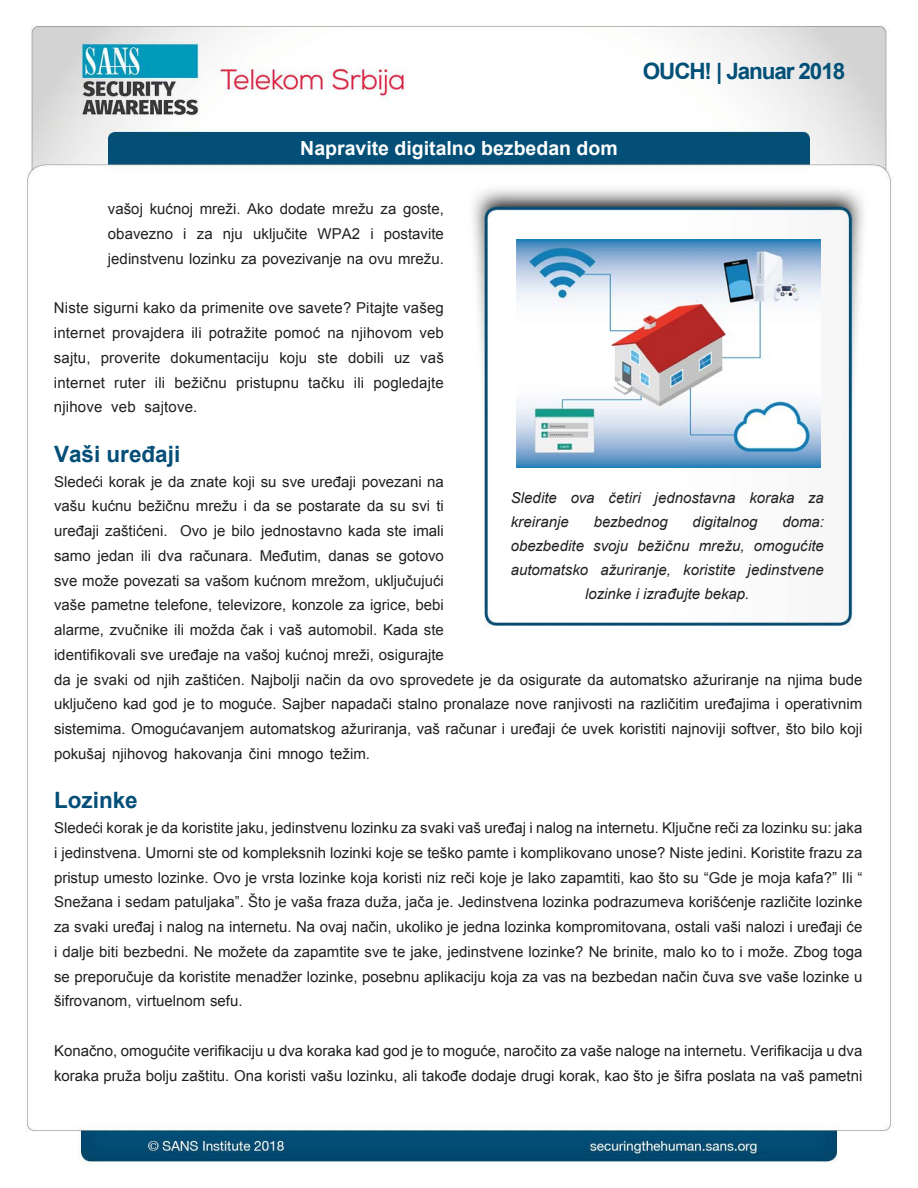
<style>
.page{position:relative;width:918px;height:1188px;background:#fff}
.page>*{position:absolute;margin:0;border:0;box-sizing:border-box;transform-origin:0 0}
.MainText{font:700 22.5px "Arial";color:#024e77}
.t1{font:700 22.5px "Arial";letter-spacing:-.05em;color:#004f77}
.t2{font:700 19.5px "Arial";color:#fff}
.MainText-2{font:15px/24.8px "Arial";color:#231f20}
.t3{font:italic 15px/24px "Arial";letter-spacing:.005em;color:#231f20}
</style>
<div class="page">
<img style="left:26px;top:25px;width:865px;height:1139px">
<img style="left:516px;top:239px;width:304px;height:228px">
<h2 class="t2" style="left:300px;top:136px;width:319px">Napravite digitalno bezbedan dom</h2>
<p class="MainText-2" style="left:108px;top:197px;width:337px;text-align:right">vašoj kućnoj mreži. Ako dodate mrežu za goste, postavite</p>
<p class="MainText-2" style="left:253px;top:222px;width:56px">uključite</p>
<p class="MainText-2" style="left:318px;top:222px;width:44px">WPA2</p>
<p class="MainText-2" style="left:108px;top:222px;width:337px">obavezno<br>jedinstvenu lozinku za povezivanje na ovu mrežu.</p>
<p class="MainText-2" style="left:54px;top:296px;width:391px;text-align:right">Niste sigurni kako da primenite ove savete? Pitajte vašeg veb</p>
<p class="MainText-2" style="left:183px;top:222px;width:5px">i</p>
<p class="MainText-2" style="left:223px;top:222px;width:22px">nju</p>
<p class="MainText-2" style="left:370px;top:222px;width:5px">i</p>
<p class="MainText-2" style="left:197px;top:222px;width:17px">za</p>
<p class="MainText-2" style="left:209px;top:321px;width:60px">potražite</p>
<p class="MainText-2" style="left:275px;top:321px;width:47px">pomoć</p>
<p class="MainText-2" style="left:54px;top:321px;width:53px">internet</p>
<p class="MainText-2" style="left:112px;top:321px;width:74px">provajdera</p>
<p class="MainText-2" style="left:191px;top:321px;width:12px">ili</p>
<p class="MainText-2" style="left:351px;top:321px;width:63px">njihovom</p>
<p class="MainText-2" style="left:327px;top:321px;width:18px">na</p>
<p class="MainText-2" style="left:54px;top:345px;width:38px">sajtu,</p>
<p class="MainText-2" style="left:101px;top:345px;width:61px">proverite</p>
<p class="MainText-2" style="left:171px;top:345px;width:100px">dokumentaciju</p>
<p class="MainText-2" style="left:279px;top:345px;width:29px">koju</p>
<p class="MainText-2" style="left:318px;top:345px;width:22px">ste</p>
<p class="MainText-2" style="left:348px;top:345px;width:37px">dobili</p>
<p class="MainText-2" style="left:394px;top:345px;width:17px">uz</p>
<p class="MainText-2" style="left:420px;top:345px;width:25px">vaš</p>
<p class="MainText-2" style="left:54px;top:370px;width:53px">internet</p>
<p class="MainText-2" style="left:114px;top:370px;width:33px">ruter</p>
<p class="MainText-2" style="left:155px;top:370px;width:12px">ili</p>
<p class="MainText-2" style="left:174px;top:370px;width:54px">bežičnu</p>
<p class="MainText-2" style="left:236px;top:370px;width:64px">pristupnu</p>
<p class="MainText-2" style="left:308px;top:370px;width:38px">tačku</p>
<p class="MainText-2" style="left:354px;top:370px;width:12px">ili</p>
<p class="MainText-2" style="left:373px;top:370px;width:72px">pogledajte</p>
<h1 class="t1" style="left:643px;top:56px;width:204px">OUCH! | Januar 2018</h1>
<p class="MainText-2" style="left:54px;top:395px;width:50px">njihove</p>
<p class="MainText" style="left:54px;top:439px;width:128px">Vaši uređaji</p>
<p class="MainText-2" style="left:54px;top:469px;width:391px;text-align:right">Sledeći korak je da znate koji su sve uređaji povezani na vašu kućnu bežičnu mrežu i da se postarate da su svi ti<br>Ovo je bilo jednostavno kada ste imali</p>
<p class="MainText-2" style="left:111px;top:395px;width:26px">veb</p>
<p class="MainText-2" style="left:145px;top:395px;width:54px">sajtove.</p>
<p class="t3" style="left:511px;top:486px;width:48px">Sledite</p>
<p class="t3" style="left:609px;top:486px;width:34px">četiri</p>
<p class="t3" style="left:655px;top:486px;width:82px">jednostavna</p>
<p class="t3" style="left:749px;top:486px;width:46px">koraka</p>
<p class="t3" style="left:571px;top:486px;width:25px">ova</p>
<p class="t3" style="left:808px;top:486px;width:17px">za</p>
<p class="t3" style="left:511px;top:510px;width:60px">kreiranje</p>
<p class="t3" style="left:594px;top:510px;width:76px">bezbednog</p>
<p class="t3" style="left:693px;top:510px;width:66px">digitalnog</p>
<p class="t3" style="left:782px;top:510px;width:43px">doma:</p>
<p class="MainText-2" style="left:54px;top:519px;width:115px">uređaji zaštićeni.</p>
<p class="t3" style="left:511px;top:534px;width:75px">obezbedite</p>
<p class="t3" style="left:593px;top:534px;width:36px">svoju</p>
<p class="t3" style="left:637px;top:534px;width:54px">bežičnu</p>
<p class="t3" style="left:699px;top:534px;width:47px">mrežu,</p>
<p class="t3" style="left:754px;top:534px;width:55px">omoguc</p>
<p class="t3" style="left:800px;top:534px;width:25px">́ite</p>
<p class="MainText-2" style="left:189px;top:543px;width:65px">računara.</p>
<p class="MainText-2" style="left:98px;top:543px;width:38px">jedan</p>
<p class="MainText-2" style="left:141px;top:543px;width:11px">ili</p>
<p class="MainText-2" style="left:158px;top:543px;width:26px">dva</p>
<p class="MainText-2" style="left:260px;top:543px;width:63px">Međutim,</p>
<p class="MainText-2" style="left:328px;top:543px;width:42px">danas</p>
<p class="MainText-2" style="left:399px;top:543px;width:47px">gotovo</p>
<p class="MainText-2" style="left:54px;top:543px;width:38px">samo</p>
<p class="MainText-2" style="left:376px;top:543px;width:17px">se</p>
<p class="t3" style="left:585px;top:558px;width:166px;text-indent:-75px">automatsko<br>lozinke i izrađujte bekap.</p>
<p class="t3" style="left:601px;top:558px;width:72px">ažuriranje,</p>
<p class="t3" style="left:683px;top:558px;width:54px">koristite</p>
<p class="t3" style="left:748px;top:558px;width:78px">jedinstvene</p>
<p class="MainText-2" style="left:54px;top:568px;width:221px">sve može povezati sa vašom kuc</p>
<p class="MainText-2" style="left:54px;top:593px;width:391px">vaše pametne telefone, televizore, konzole za igrice, bebi</p>
<p class="MainText-2" style="left:54px;top:618px;width:391px">alarme, zvučnike ili možda čak i vaš automobil. Kada ste</p>
<p class="MainText-2" style="left:301px;top:642px;width:145px">́noj mreži, osigurajte</p>
<p class="MainText-2" style="left:270px;top:568px;width:168px">́nom mrežom, uključujuc</p>
<p class="MainText-2" style="left:433px;top:568px;width:12px">í</p>
<p class="MainText-2" style="left:54px;top:642px;width:252px">identifikovali sve uređaje na vašoj kuc</p>
<p class="MainText-2" style="left:54px;top:667px;width:810px">da je svaki od njih zaštićen. Najbolji način da ovo sprovedete je da osigurate da automatsko ažuriranje na njima bude</p>
<p class="MainText-2" style="left:257px;top:692px;width:607px">.é Sajber napadači stalno pronalaze nove ranjivosti na različitim uređajima i operativnim</p>
<p class="MainText-2" style="left:54px;top:692px;width:810px">uključeno kad god je to moguc<br>sistemima. Omogućavanjem automatskog ažuriranja, vaš računar i uređaji će uvek koristiti najnoviji softver, što bilo koji pokušaj njihovog hakovanja čini mnogo težim.</p>
<p class="MainText" style="left:54px;top:785px;width:85px">Lozinke</p>
<p class="MainText-2" style="left:92px;top:816px;width:772px">í korak je da koristite jaku, jedinstvenu lozinku za svaki vaš uređaj i nalog na internetu. Ključne reči za lozinku su: jaka</p>
<p class="MainText-2" style="left:54px;top:816px;width:810px">Sledec<br>i jedinstvena. Umorni ste od kompleksnih lozinki koje se teško pamte i komplikovano unose? Niste jedini. Koristite frazu za pristup umesto lozinke. Ovo je vrsta lozinke koja koristi niz reči koje je lako zapamtiti, kao što su “Gde je moja kafa?” Ili ” Snežana i sedam patuljaka .” Što je vaša fraza duža, jača je. Jedinstvena lozinka podrazumeva korišćenje različite lozinke za svaki uređaj i nalog na internetu. Na ovaj način, ukoliko je jedna lozinka kompromitovana, ostali vaši nalozi i uređaji će i dalje biti bezbedni. Ne možete da zapamtite sve te jake, jedinstvene lozinke? Ne brinite, malo ko to i može. Zbog toga se preporučuje da koristite menadžer lozinke, posebnu aplikaciju koja za vas na bezbedan način čuva sve vaše lozinke u šifrovanom, virtuelnom sefu.</p>
<p class="MainText-2" style="left:54px;top:1038px;width:810px">Konačno, omogućite verifikaciju u dva koraka kad god je to moguće, naročito za vaše naloge na internetu. Verifikacija u dva koraka pruža bolju zaštitu. Ona koristi vašu lozinku, ali takođe dodaje drugi korak, kao što je šifra poslata na vaš pametni</p>
</div>
